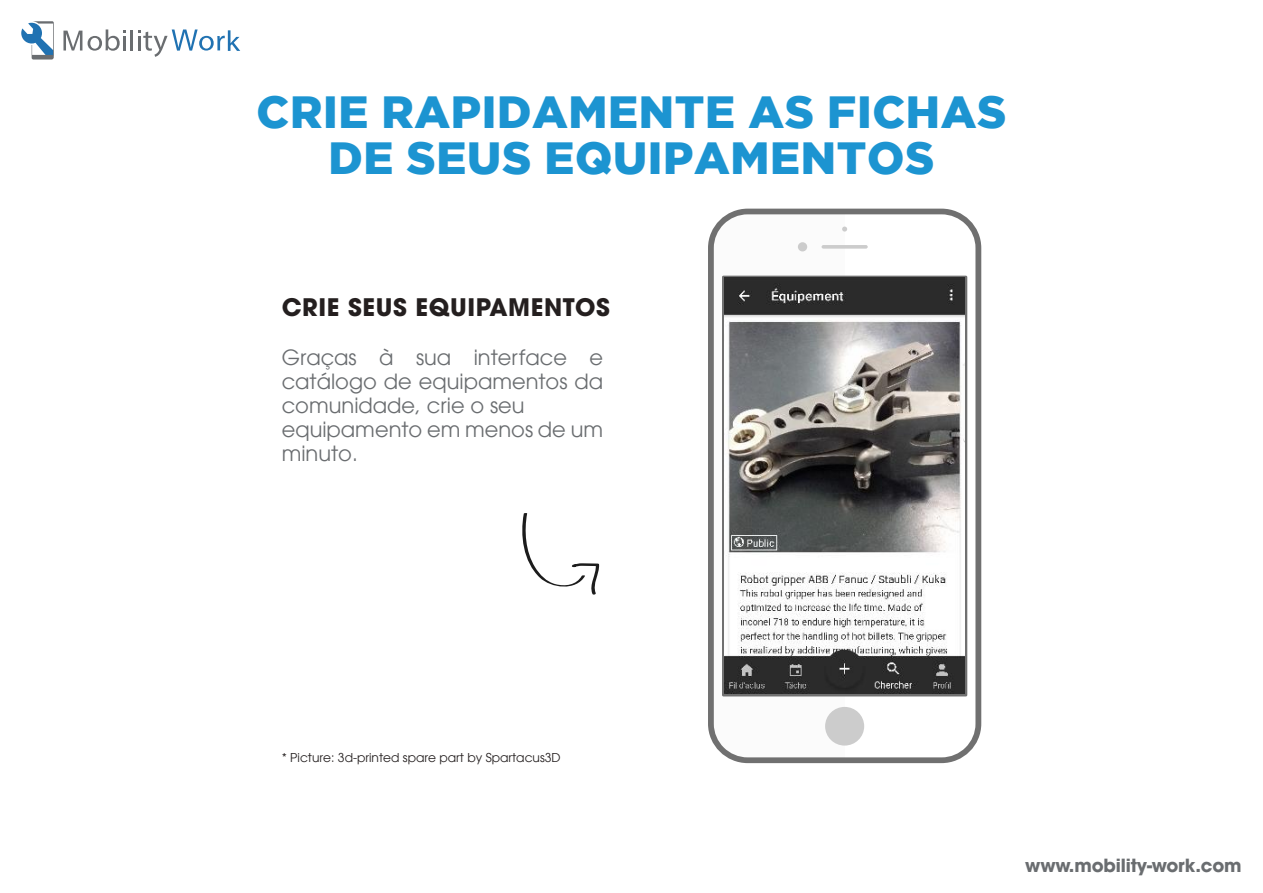
<style>
.page{position:relative;width:1263px;height:893px;background:#fff}
.page>*{position:absolute;margin:0;border:0;box-sizing:border-box;transform-origin:0 0}
.t1{font:900 45px/46.5px "Gotham";letter-spacing:.015em;color:#1c94d1;text-align:center}
.t2{font:700 24px "Avant Garde LT";letter-spacing:.025em;color:#241f1f}
.t3{font:21px/24px "Avant Garde LT";color:#6a6d70}
.t4{font:700 18px "Avant Garde LT";letter-spacing:-.01em;color:#6a6d70}
.t5{font:12.3px "Avant Garde LT";color:#241f1f}
</style>
<div class="page">
<svg style="left:21px;top:21px;width:33px;height:39px"></svg>
<svg style="left:88px;top:29px;width:38px;height:22px"></svg>
<hr style="left:130px;top:30px;width:3px;height:20px;background:#6a6d70">
<svg style="left:63px;top:31px;width:19px;height:20px"></svg>
<svg style="left:138px;top:30px;width:102px;height:27px"></svg>
<svg style="left:708px;top:209px;width:273px;height:554px"></svg>
<div style="left:825px;top:707px;width:39px;height:39px;background:#ccc;border-radius:50%"></div>
<svg style="left:821px;top:245px;width:47px;height:4px"></svg>
<svg style="left:842px;top:227px;width:5px;height:5px"></svg>
<div style="left:798px;top:242px;width:9px;height:9px;background:#ccc;border-radius:50%"></div>
<svg style="left:722px;top:276px;width:245px;height:420px;fill:#707070"></svg>
<svg style="left:522px;top:513px;width:78px;height:82px"></svg>
<img style="left:725px;top:278px;width:240px;height:415px">
<h1 class="t1" style="left:257px;top:88px;width:751px">CRIE RAPIDAMENTE AS FICHAS<br>DE SEUS EQUIPAMENTOS</h1>
<p class="t2" style="left:282px;top:292px;width:330px">CRIE SEUS EQUIPAMENTOS</p>
<p class="t3" style="left:282px;top:346px;width:323px">Graças à sua interface e catálogo de equipamentos da comunidade, crie o seu equipamento em menos de um minuto.</p>
<p class="t5" style="left:282px;top:751px;width:280px">* Picture: 3d-printed spare part by Spartacus3D</p>
<p class="t4" style="left:1025px;top:853px;width:218px">www.mobility-work.com</p>
</div>
